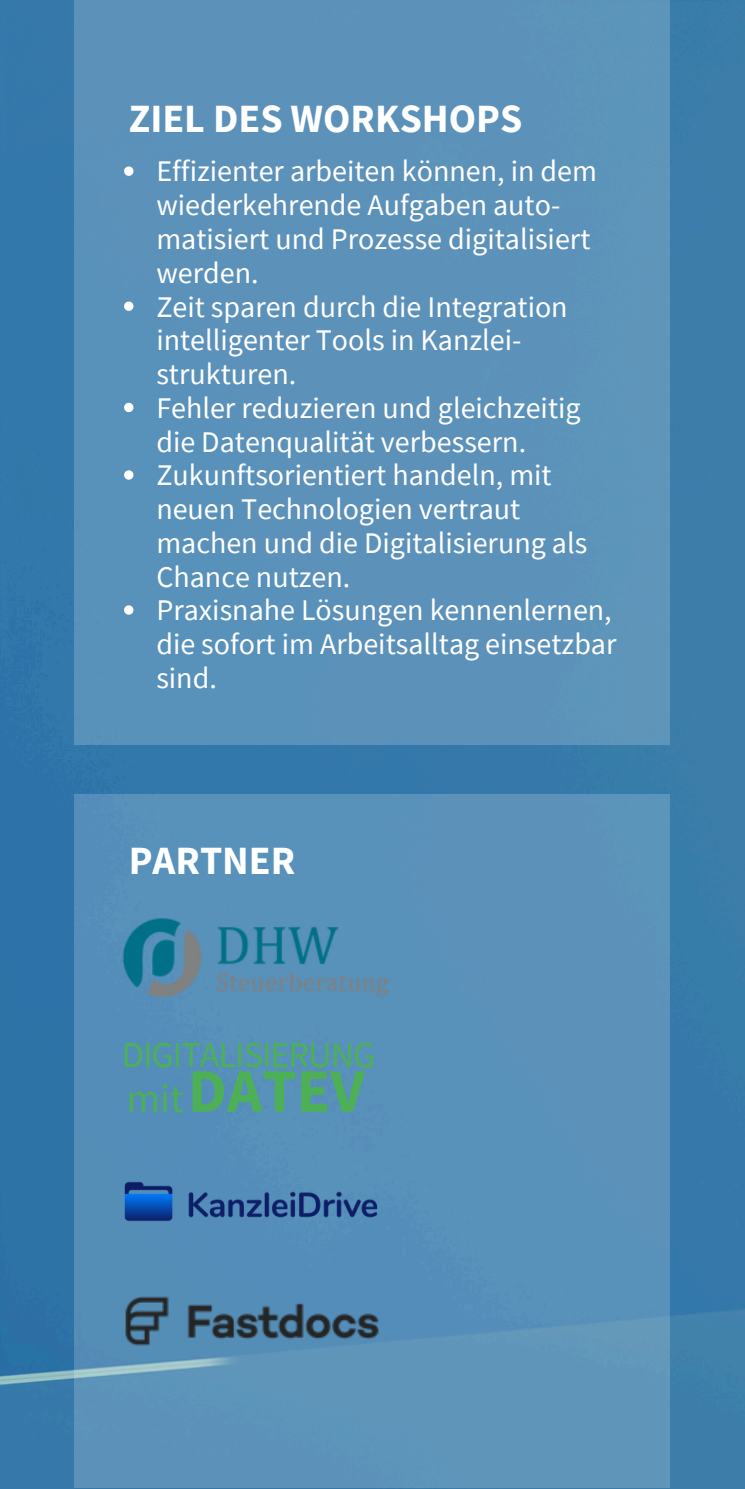
<style>
.page{position:relative;width:745px;height:1489px;background:#fff}
.page>*{position:absolute;margin:0;border:0;box-sizing:border-box;transform-origin:0 0}
.t1{font:700 61.75px "Source Sans Pro";color:#4db057}
.t2{font:40.5px "Source Sans Pro";color:#4db057}
.t3{font:700 40px "Source Sans Pro";color:#fff}
.t4{font:36.25px "Source Sans Pro";letter-spacing:-.03em;color:#4db057}
.t5{font:30px/33.8px "Source Sans Pro";color:#fff}
</style>
<div class="page">
<img style="left:0;top:0;width:744px;height:1489px">
<div style="left:74px;top:794px;width:596px;height:693px;background:#5891ba"></div>
<img style="left:105px;top:1296px;width:274px;height:72px">
<img style="left:124px;top:1181px;width:254px;height:41px">
<img style="left:122px;top:918px;width:267px;height:79px">
<div style="left:74px;top:0;width:596px;height:744px;background:#5c91ba"></div>
<svg style="left:124px;top:166px;width:9px;height:10px"></svg>
<svg style="left:124px;top:301px;width:9px;height:10px"></svg>
<svg style="left:124px;top:403px;width:9px;height:9px"></svg>
<svg style="left:124px;top:470px;width:9px;height:10px"></svg>
<svg style="left:124px;top:605px;width:9px;height:10px"></svg>
<h1 class="t3" style="left:129px;top:93px;width:395px">ZIEL DES WORKSHOPS</h1>
<p class="t5" style="left:156px;top:154px;width:442px">Effizienter arbeiten können, in dem wiederkehrende Aufgaben auto&shy;matisiert und Prozesse digitalisiert werden.</p>
<p class="t5" style="left:156px;top:289px;width:413px">Zeit sparen durch die Integration intelligenter Tools in Kanzlei&shy;strukturen.</p>
<h2 class="t5" style="left:156px;top:390px;width:425px">Fehler reduzieren und gleichzeitig die Datenqualität verbessern.</h2>
<p class="t5" style="left:156px;top:458px;width:432px">Zukunftsorientiert handeln, mit neuen Technologien vertraut machen und die Digitalisierung als<br>Chance nutzen.</p>
<h4 class="t5" style="left:156px;top:593px;width:461px">Praxisnahe Lösungen kennenlernen, die sofort im Arbeitsalltag einsetzbar sind.</h4>
<p class="t3" style="left:129px;top:834px;width:168px">PARTNER</p>
<h2 class="t4" style="left:122px;top:1031px;width:255px">DIGITALISIERUNG</h2>
<p class="t2" style="left:126px;top:1072px;width:59px">mit</p>
<p class="t1" style="left:188px;top:1051px;width:178px">DATEV</p>
</div>
